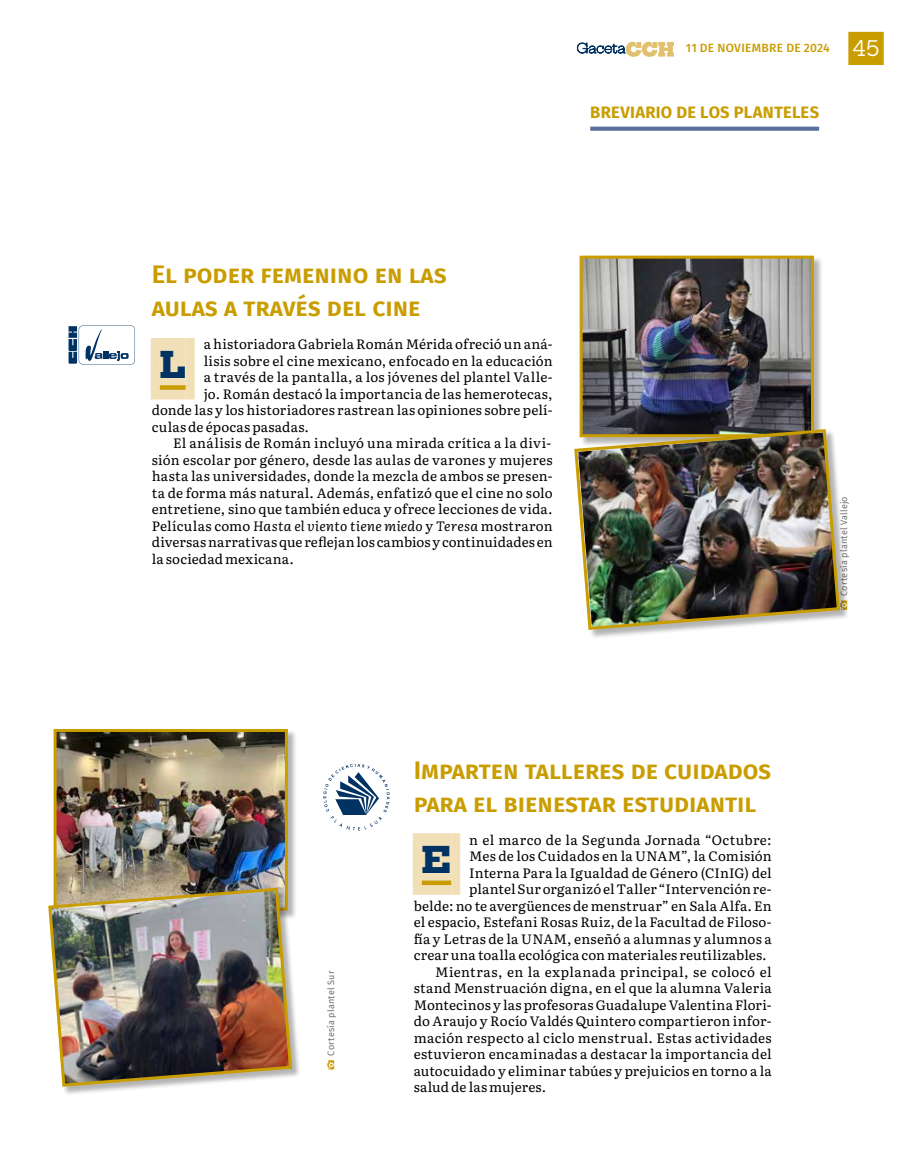
<style>
.page{position:relative;width:915px;height:1170px;background:#fff}
.page>*{position:absolute;margin:0;border:0;box-sizing:border-box;transform-origin:0 0}
.t1{font:800 35.4px "Hepta Slab";color:#003263}
.t2{font:600 25.5px/33px "Fira Sans";color:#c99d00}
.t3{font:700 16.5px "Fira Sans";letter-spacing:.015em;color:#c99d00}
.t4{font:13.5px "Literata 18 pt";letter-spacing:.015em;color:#000}
.t5{font:italic 13.5px "Literata 18 pt";letter-spacing:.02em;color:#000}
.t6{font:13.5px "Literata 18 pt";letter-spacing:.04em;color:#000}
.t7{font:13.5px "Literata 18 pt";letter-spacing:.035em;color:#000}
.t8{font:500 12px "Fira Sans";letter-spacing:.025em;color:#c99d00}
.t9{font:9px "Fira Sans";letter-spacing:.025em;color:#706f6f}
.s1{font-family:"Hepta Slab";font-weight:400;font-size:21px;color:#fff}
.s2{font-style:normal}
</style>
<div class="page">
<svg style="left:327px;top:1060px;width:7px;height:9px"></svg>
<svg style="left:68px;top:325px;width:67px;height:39px"></svg>
<svg style="left:323px;top:763px;width:66px;height:67px"></svg>
<svg style="left:590px;top:127px;width:228px;height:4px"></svg>
<div style="left:580px;top:256px;width:243px;height:191px;background:#000;opacity:.3"></div>
<img style="left:583px;top:259px;width:226px;height:168px">
<div style="left:579px;top:255px;width:234px;height:182px;border:3px solid #c99d00"></div>
<div style="left:54px;top:729px;width:243px;height:191px;background:#000;opacity:.3"></div>
<img style="left:58px;top:733px;width:226px;height:153px">
<div style="left:54px;top:729px;width:234px;height:181px;border:3px solid #c99d00"></div>
<div style="left:574px;top:429px;width:275px;height:210px;background:#000;opacity:.3"></div>
<img style="left:574px;top:427px;width:267px;height:204px">
<div style="left:49px;top:888px;width:252px;height:207px;background:#000;opacity:.3"></div>
<img style="left:48px;top:886px;width:245px;height:202px">
<div style="left:151px;top:338px;width:9px;height:61px;background:#f1dfb8"></div>
<div style="left:160px;top:338px;width:25px;height:61px;background:#f1dfb8"></div>
<div style="left:185px;top:338px;width:9px;height:61px;background:#f1dfb8"></div>
<div style="left:160px;top:385px;width:25px;height:5px;background:#c99d00"></div>
<div style="left:412px;top:833px;width:9px;height:61px;background:#f1dfb8"></div>
<div style="left:421px;top:833px;width:30px;height:61px;background:#f1dfb8"></div>
<div style="left:451px;top:833px;width:9px;height:61px;background:#f1dfb8"></div>
<div style="left:421px;top:880px;width:30px;height:5px;background:#c99d00"></div>
<svg style="left:576px;top:41px;width:97px;height:16px"></svg>
<div style="left:848px;top:32px;width:35px;height:33px;background:#c99d00"></div>
<p class="t8" style="left:685px;top:39px;width:195px">11 DE NOVIEMBRE DE 2024 <span class="s1">45</span></p>
<p class="t3" style="left:590px;top:98px;width:230px">BREVIARIO DE LOS PLANTELES</p>
<h2 class="t2" style="left:152px;top:256px;width:296px">El poder femenino en las aulas a través del cine</h2>
<h1 class="t1" style="left:160px;top:335px;width:27px">L</h1>
<p class="t4" style="left:204px;top:334px;width:350px">a historiadora Gabriela Román Mérida ofreció un aná-</p>
<p class="t4" style="left:204px;top:350px;width:350px">lisis sobre el cine mexicano, enfocado en la educación</p>
<p class="t4" style="left:204px;top:367px;width:350px">a través de la pantalla, a los jóvenes del plantel Valle-</p>
<p class="t4" style="left:204px;top:383px;width:350px">jo. Román destacó la importancia de las hemerotecas,</p>
<p class="t4" style="left:152px;top:400px;width:402px">donde las y los historiadores rastrean las opiniones sobre pelí-</p>
<p class="t4" style="left:152px;top:416px;width:159px">culas de épocas pasadas.</p>
<p class="t4" style="left:173px;top:433px;width:379px">El análisis de Román incluyó una mirada crítica a la divi-</p>
<p class="t4" style="left:152px;top:449px;width:402px">sión escolar por género, desde las aulas de varones y mujeres</p>
<p class="t4" style="left:152px;top:466px;width:402px">hasta las universidades, donde la mezcla de ambos se presen-</p>
<p class="t4" style="left:152px;top:482px;width:402px">ta de forma más natural. Además, enfatizó que el cine no solo</p>
<p class="t4" style="left:152px;top:499px;width:402px">entretiene, sino que también educa y ofrece lecciones de vida.</p>
<p class="t5" style="left:152px;top:515px;width:402px"><span class="s2">Películas como</span> Hasta el viento tiene miedo <span class="s2">y</span> Teresa <span class="s2">mostraron</span></p>
<p class="t4" style="left:152px;top:532px;width:402px">diversas narrativas que reflejan los cambios y continuidades en</p>
<p class="t4" style="left:152px;top:548px;width:143px">la sociedad mexicana.</p>
<p class="t9" style="left:836px;top:596px;width:101px;rotate:-90deg">Cortesía plantel Vallejo</p>
<p class="t9" style="left:324px;top:1055px;width:86px;rotate:-90deg">Cortesía plantel Sur</p>
<h2 class="t2" style="left:413px;top:751px;width:359px">Imparten talleres de cuidados para el bienestar estudiantil</h2>
<h1 class="t1" style="left:421px;top:830px;width:31px">E</h1>
<p class="t7" style="left:469px;top:829px;width:304px">n el marco de la Segunda Jornada “Octubre:</p>
<p class="t4" style="left:469px;top:845px;width:304px">Mes de los Cuidados en la UNAM”, la Comisión</p>
<p class="t4" style="left:469px;top:862px;width:304px">Interna Para la Igualdad de Género (CInIG) del</p>
<p class="t4" style="left:469px;top:878px;width:304px">plantel Sur organizó el Taller “Intervención re-</p>
<p class="t4" style="left:413px;top:895px;width:359px">belde: no te avergüences de menstruar” en Sala Alfa. En</p>
<p class="t4" style="left:413px;top:911px;width:359px">el espacio, Estefani Rosas Ruiz, de la Facultad de Filoso-</p>
<p class="t4" style="left:413px;top:928px;width:359px">fía y Letras de la UNAM, enseñó a alumnas y alumnos a</p>
<p class="t4" style="left:413px;top:944px;width:354px">crear una toalla ecológica con materiales reutilizables.</p>
<p class="t6" style="left:435px;top:961px;width:338px">Mientras, en la explanada principal, se colocó el</p>
<p class="t4" style="left:413px;top:977px;width:359px">stand Menstruación digna, en el que la alumna Valeria</p>
<p class="t4" style="left:413px;top:994px;width:359px">Montecinos y las profesoras Guadalupe Valentina Flori-</p>
<p class="t4" style="left:413px;top:1010px;width:359px">do Araujo y Rocío Valdés Quintero compartieron infor-</p>
<p class="t4" style="left:413px;top:1027px;width:359px">mación respecto al ciclo menstrual. Estas actividades</p>
<p class="t4" style="left:413px;top:1043px;width:359px">estuvieron encaminadas a destacar la importancia del</p>
<p class="t4" style="left:413px;top:1060px;width:359px">autocuidado y eliminar tabúes y prejuicios en torno a la</p>
<p class="t4" style="left:413px;top:1076px;width:134px">salud de las mujeres.</p>
</div>
